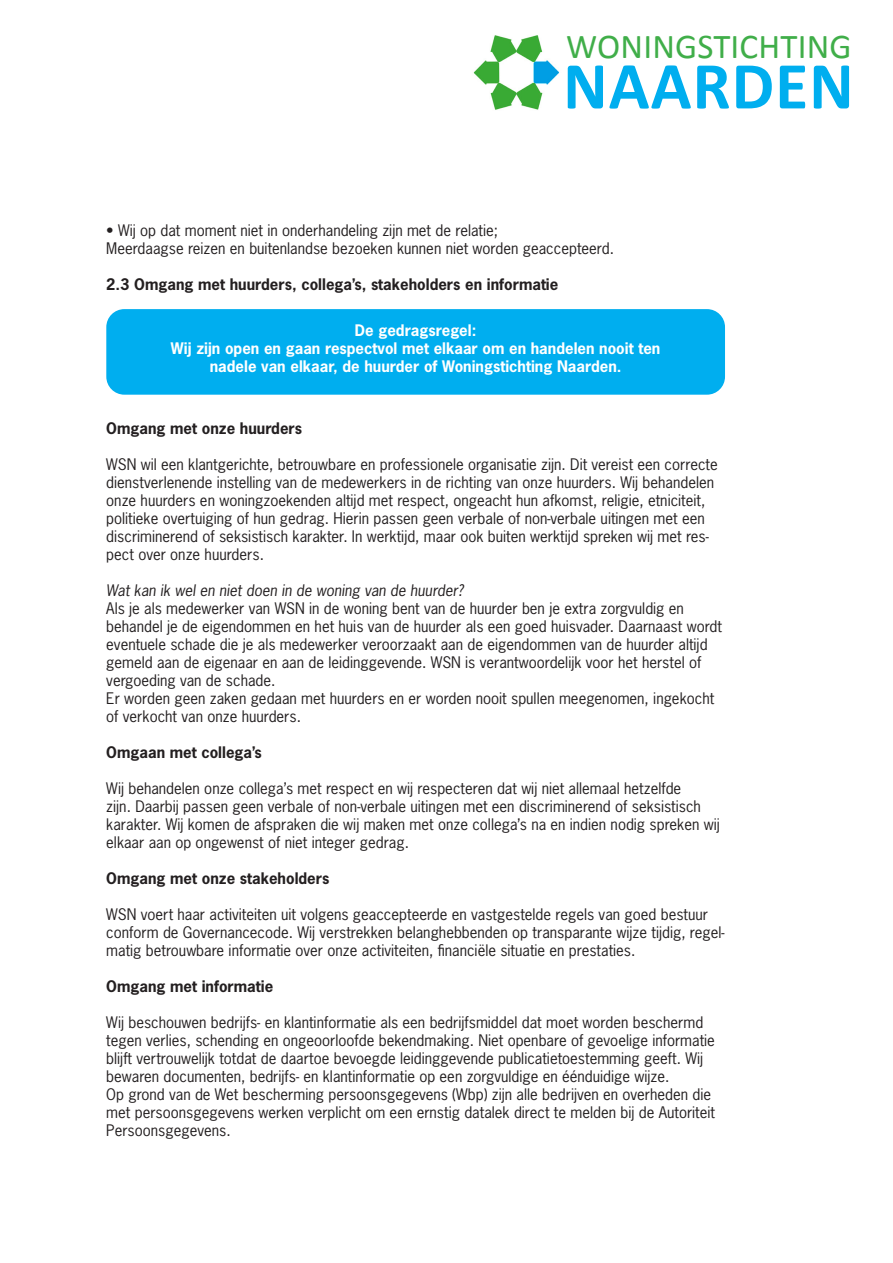
<style>
.page{position:relative;width:893px;height:1263px;background:#fff}
.page>*{position:absolute;margin:0;border:0;box-sizing:border-box;transform-origin:0 0}
.t1{font:700 67.65px "Calibri";letter-spacing:.015em;color:#00aeef}
.t2{font:34.95px "Calibri";letter-spacing:.005em;color:#40ae49}
.t3{font:15px/18px "News Gothic Std";color:#231f20}
.t4{font:700 15px "News Gothic Std";color:#231f20}
.t5{font:700 15px "News Gothic Std";color:#fff}
.t6{font:italic 15px "News Gothic Std";color:#231f20}
</style>
<div class="page">
<img style="left:473px;top:35px;width:86px;height:75px">
<div style="left:106px;top:309px;width:619px;height:86px;background:#00aeef;border-radius:18px"></div>
<p class="t2" style="left:566px;top:25px;width:287px">WONINGSTICHTING</p>
<p class="t1" style="left:563px;top:38px;width:292px">NAARDEN</p>
<p class="t3" style="left:106px;top:221px;width:393px">• Wij op dat moment niet in onderhandeling zijn met de relatie;</p>
<p class="t3" style="left:106px;top:239px;width:509px">Meerdaagse reizen en buitenlandse bezoeken kunnen niet worden geaccepteerd.</p>
<p class="t4" style="left:106px;top:274px;width:454px">2.3 Omgang met huurders, collega’s, stakeholders en informatie</p>
<p class="t5" style="left:355px;top:320px;width:123px">De gedragsregel:</p>
<p class="t5" style="left:171px;top:338px;width:491px">Wij zijn open en gaan respectvol met elkaar om en handelen nooit ten</p>
<p class="t5" style="left:210px;top:356px;width:413px">nadele van elkaar, de huurder of Woningstichting Naarden.</p>
<p class="t4" style="left:106px;top:418px;width:197px">Omgang met onze huurders</p>
<p class="t3" style="left:106px;top:455px;width:613px">WSN wil een klantgerichte, betrouwbare en professionele organisatie zijn. Dit vereist een correcte dienstverlenende instelling van de medewerkers in de richting van onze huurders. Wij behandelen onze huurders en woningzoekenden altijd met respect, ongeacht hun afkomst, religie, etniciteit, politieke overtuiging of hun gedrag. Hierin passen geen verbale of non-verbale uitingen met een discriminerend of seksistisch karakter. In werktijd, maar ook buiten werktijd spreken wij met res&shy;pect over onze huurders.</p>
<p class="t6" style="left:106px;top:581px;width:359px">Wat kan ik wel en niet doen in de woning van de huurder?</p>
<p class="t3" style="left:106px;top:599px;width:617px">Als je als medewerker van WSN in de woning bent van de huurder ben je extra zorgvuldig en behandel je de eigendommen en het huis van de huurder als een goed huisvader. Daarnaast wordt eventuele schade die je als medewerker veroorzaakt aan de eigendommen van de huurder altijd gemeld aan de eigenaar en aan de leidinggevende. WSN is verantwoordelijk voor het herstel of vergoeding van de schade.</p>
<p class="t3" style="left:106px;top:689px;width:609px">Er worden geen zaken gedaan met huurders en er worden nooit spullen meegenomen, ingekocht of verkocht van onze huurders.</p>
<p class="t4" style="left:106px;top:742px;width:157px">Omgaan met collega’s</p>
<p class="t3" style="left:106px;top:779px;width:615px">Wij behandelen onze collega’s met respect en wij respecteren dat wij niet allemaal hetzelfde<br>zijn. Daarbij passen geen verbale of non-verbale uitingen met een discriminerend of seksistisch karakter. Wij komen de afspraken die wij maken met onze collega’s na en indien nodig spreken wij elkaar aan op ongewenst of niet integer gedrag.</p>
<p class="t4" style="left:106px;top:868px;width:225px">Omgang met onze stakeholders</p>
<p class="t3" style="left:106px;top:905px;width:620px">WSN voert haar activiteiten uit volgens geaccepteerde en vastgestelde regels van goed bestuur conform de Governancecode. Wij verstrekken belanghebbenden op transparante wijze tijdig, regel&shy;matig betrouwbare informatie over onze activiteiten, financiële situatie en prestaties.</p>
<p class="t4" style="left:106px;top:976px;width:168px">Omgang met informatie</p>
<p class="t3" style="left:106px;top:1013px;width:610px">Wij beschouwen bedrijfs- en klantinformatie als een bedrijfsmiddel dat moet worden beschermd tegen verlies, schending en ongeoorloofde bekendmaking. Niet openbare of gevoelige informatie blijft vertrouwelijk totdat de daartoe bevoegde leidinggevende publicatietoestemming geeft. Wij bewaren documenten, bedrijfs- en klantinformatie op een zorgvuldige en éénduidige wijze.<br>Op grond van de Wet bescherming persoonsgegevens (Wbp) zijn alle bedrijven en overheden die met persoonsgegevens werken verplicht om een ernstig datalek direct te melden bij de Autoriteit Persoonsgegevens.</p>
</div>
